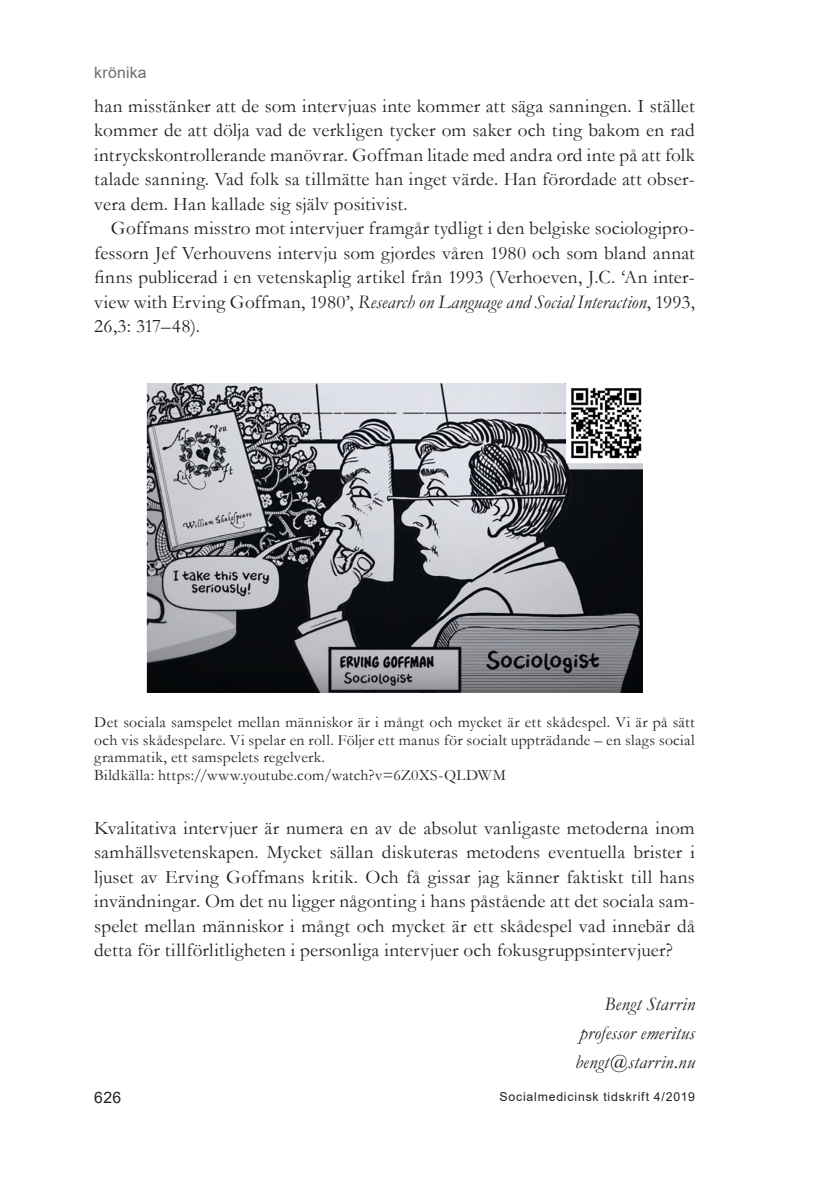
<style>
.page{position:relative;width:819px;height:1201px;background:#fff}
.page>*{position:absolute;margin:0;border:0;box-sizing:border-box;transform-origin:0 0}
.Konst_bröd_med_indra{font:19.25px/24.5px "Garamond";letter-spacing:.01em;color:#231f20;text-align:justify}
.Konst_bröd_utan_indr{font:19.25px/24.5px "Garamond";letter-spacing:.01em;color:#231f20;text-align:justify}
.art_under_3{font:italic 19.25px "Garamond";letter-spacing:.01em;color:#231f20}
.figtext{font:15.75px/17.5px "Garamond";letter-spacing:.02em;color:#231f20;text-align:justify}
.t1{font:15.75px "Arial";letter-spacing:.015em;color:#6c6d70}
.t2{font:15.75px "Arial";color:#231f20}
.t3{font:12.25px "Arial";letter-spacing:.065em;color:#231f20}
.s1{font-style:italic}
</style>
<div class="page">
<img style="left:146px;top:383px;width:496px;height:309px">
<p class="t1" style="left:94px;top:61px;width:54px">krönika</p>
<p class="Konst_bröd_med_indra" style="left:94px;top:93px;width:602px">han misstänker att de som intervjuas inte kommer att säga sanningen. I stället kommer de att dölja vad de verkligen tycker om saker och ting bakom en rad intryckskontrollerande manövrar. Goffman litade med andra ord inte på att folk talade sanning. Vad folk sa tillmätte han inget värde. Han förordade att obser&shy;vera dem. Han kallade sig själv positivist.</p>
<p class="Konst_bröd_med_indra" style="left:94px;top:216px;width:602px;text-indent:17px">Goffmans misstro mot intervjuer framgår tydligt i den belgiske sociologipro&shy;fessorn Jef Verhouvens intervju som gjordes våren 1980 och som bland annat finns publicerad i en vetenskaplig artikel från 1993 (Verhoeven, J.C. ‘An inter&shy;view with Erving Goffman, 1980’, <span class="s1">Research on Language and Social Interaction</span>, 1993, 26,3: 317–48).</p>
<p class="figtext" style="left:94px;top:713px;width:602px">Det sociala samspelet mellan människor är i mångt och mycket är ett skådespel. Vi är på sätt och vis skådespelare. Vi spelar en roll. Följer ett manus för socialt uppträdande – en slags social grammatik, ett samspelets regelverk.</p>
<p class="figtext" style="left:94px;top:766px;width:413px">Bildkälla: https://www.youtube.com/watch?v=6Z0XS-QLDWM</p>
<p class="Konst_bröd_utan_indr" style="left:94px;top:815px;width:602px">Kvalitativa intervjuer är numera en av de absolut vanligaste metoderna inom samhällsvetenskapen. Mycket sällan diskuteras metodens eventuella brister i ljuset av Erving Goffmans kritik. Och få gissar jag känner faktiskt till hans invändningar. Om det nu ligger någonting i hans påstående att det sociala sam&shy;spelet mellan människor i mångt och mycket är ett skådespel vad innebär då detta för tillförlitligheten i personliga intervjuer och fokusgruppsintervjuer?</p>
<p class="art_under_3" style="left:604px;top:991px;width:92px">Bengt Starrin</p>
<p class="art_under_3" style="left:579px;top:1020px;width:117px">professor emeritus</p>
<p class="art_under_3" style="left:575px;top:1049px;width:121px">bengt@starrin.nu</p>
<p class="t2" style="left:94px;top:1086px;width:28px">626</p>
<p class="t3" style="left:499px;top:1088px;width:197px">Socialmedicinsk tidskrift 4/2019</p>
</div>
